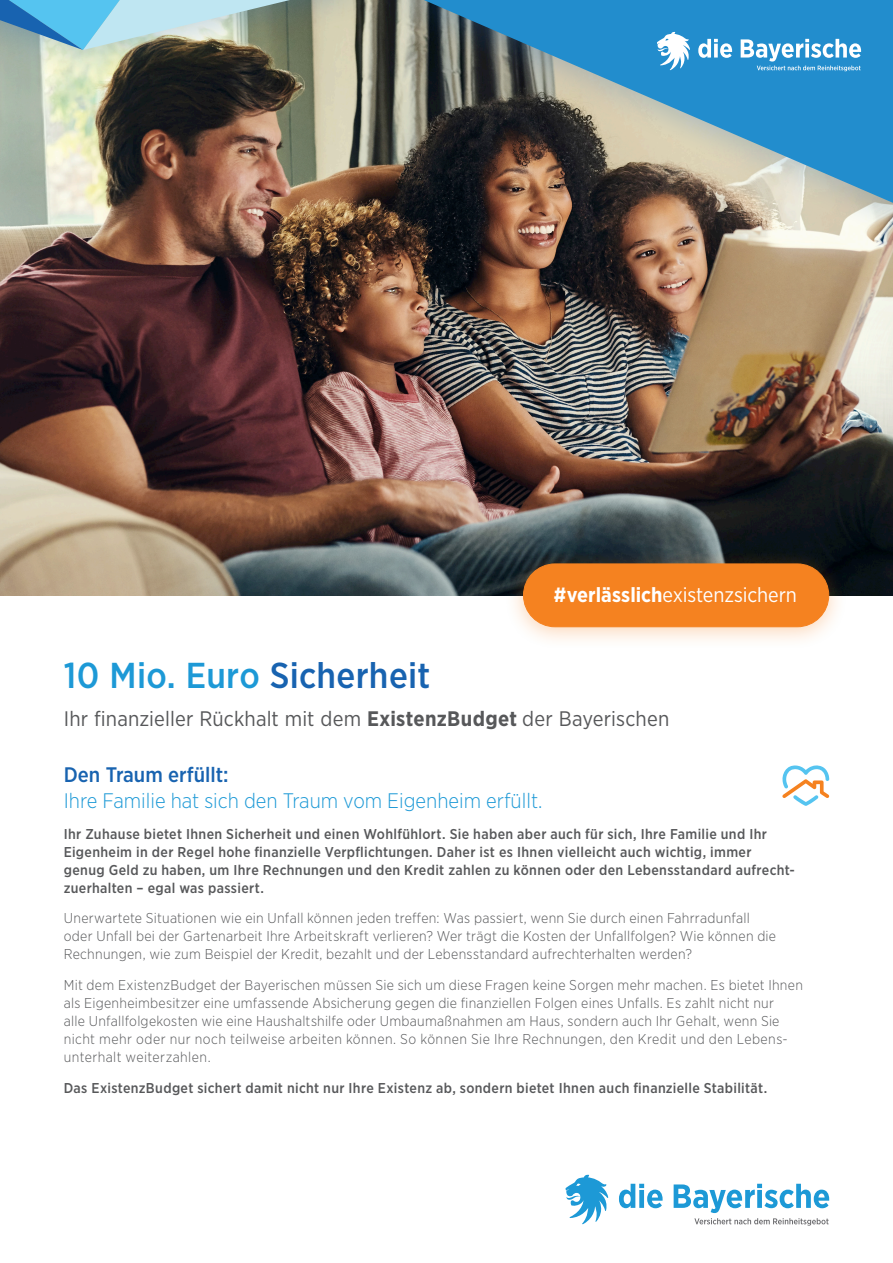
<style>
.page{position:relative;width:893px;height:1263px;background:#fff}
.page>*{position:absolute;margin:0;border:0;box-sizing:border-box;transform-origin:0 0}
.t1{font:500 36px "Gotham Narrow";letter-spacing:.005em;color:#1d99d6}
.t2{font:300 21px/25.5px "Gotham Narrow";color:#1d99d6}
.t3{font:21px "Gotham Narrow";letter-spacing:.01em;color:#57585a}
.Headline_Titel{font:20.7px "Gotham Narrow";letter-spacing:-.005em;color:#fff}
.t4{font:300 14.25px/18px "Gotham Narrow";letter-spacing:.02em;color:#57585a}
.t5{font:500 14.25px/18px "Gotham Narrow";letter-spacing:.025em;color:#57585a}
.s1{font-weight:700}
.s2{color:#1863b0}
.s3{font-weight:500;color:#1863b0}
</style>
<div class="page">
<img style="left:0;top:85px;width:893px;height:510px">
<div style="left:373px;top:0;width:520px;height:242px;background:#1863b0;opacity:.24"></div>
<svg style="left:424px;top:0;width:469px;height:203px;background:#507e96"></svg>
<div style="left:0;top:0;width:384px;height:85px;background:#1863b0;opacity:.24"></div>
<svg style="left:0;top:0;width:290px;height:50px;background:#8db7c1"></svg>
<svg style="left:698px;top:39px;width:34px;height:19px"></svg>
<svg style="left:741px;top:39px;width:120px;height:32px"></svg>
<svg style="left:657px;top:32px;width:33px;height:38px"></svg>
<svg style="left:619px;top:1184px;width:44px;height:24px"></svg>
<svg style="left:674px;top:1184px;width:155px;height:41px"></svg>
<svg style="left:565px;top:1174px;width:44px;height:50px"></svg>
<div style="left:504px;top:548px;width:344px;height:102px;background:#f58220;opacity:.32"></div>
<div style="left:523px;top:564px;width:306px;height:63px;background:#f58220;border-radius:31px"></div>
<div style="left:523px;top:563px;width:306px;height:64px;border:1px solid #f58220;border-radius:31px"></div>
<svg style="left:782px;top:765px;width:47px;height:41px"></svg>
<p class="Headline_Titel" style="left:554px;top:582px;width:244px"><span class="s1">#verlässlich</span>existenzsichern</p>
<p class="t1" style="left:64px;top:652px;width:368px">10 Mio. Euro <span class="s2">Sicherheit</span></p>
<p class="t3" style="left:64px;top:706px;width:607px">Ihr finanzieller Rückhalt mit dem <span class="s1">ExistenzBudget</span> der Bayerischen</p>
<p class="t2" style="left:64px;top:762px;width:480px"><span class="s3">Den Traum erfüllt:<br></span>Ihre Familie hat sich den Traum vom Eigenheim erfüllt.</p>
<p class="t5" style="left:64px;top:824px;width:733px">Ihr Zuhause bietet Ihnen Sicherheit und einen Wohlfühlort. Sie haben aber auch für sich, Ihre Familie und Ihr Eigenheim in der Regel hohe finanzielle Verpflichtungen. Daher ist es Ihnen vielleicht auch wichtig, immer genug Geld zu haben, um Ihre Rechnungen und den Kredit zahlen zu können oder den Lebensstandard aufrecht&shy;zuerhalten – egal was passiert.</p>
<p class="t4" style="left:64px;top:909px;width:714px">Unerwartete Situationen wie ein Unfall können jeden treffen: Was passiert, wenn Sie durch einen Fahrradunfall oder Unfall bei der Gartenarbeit Ihre Arbeitskraft verlieren? Wer trägt die Kosten der Unfallfolgen? Wie können die<br>Rechnungen, wie zum Beispiel der Kredit, bezahlt und der Lebensstandard aufrechterhalten werden?</p>
<p class="t4" style="left:64px;top:976px;width:741px">Mit dem ExistenzBudget der Bayerischen müssen Sie sich um diese Fragen keine Sorgen mehr machen. Es bietet Ihnen als Eigenheimbesitzer eine umfassende Absicherung gegen die finanziellen Folgen eines Unfalls. Es zahlt nicht nur<br>alle Unfallfolgekosten wie eine Haushaltshilfe oder Umbaumaßnahmen am Haus, sondern auch Ihr Gehalt, wenn Sie nicht mehr oder nur noch teilweise arbeiten können. So können Sie Ihre Rechnungen, den Kredit und den Lebens&shy;unterhalt weiterzahlen.</p>
<p class="t5" style="left:64px;top:1078px;width:705px">Das ExistenzBudget sichert damit nicht nur Ihre Existenz ab, sondern bietet Ihnen auch finanzielle Stabilität.</p>
</div>
